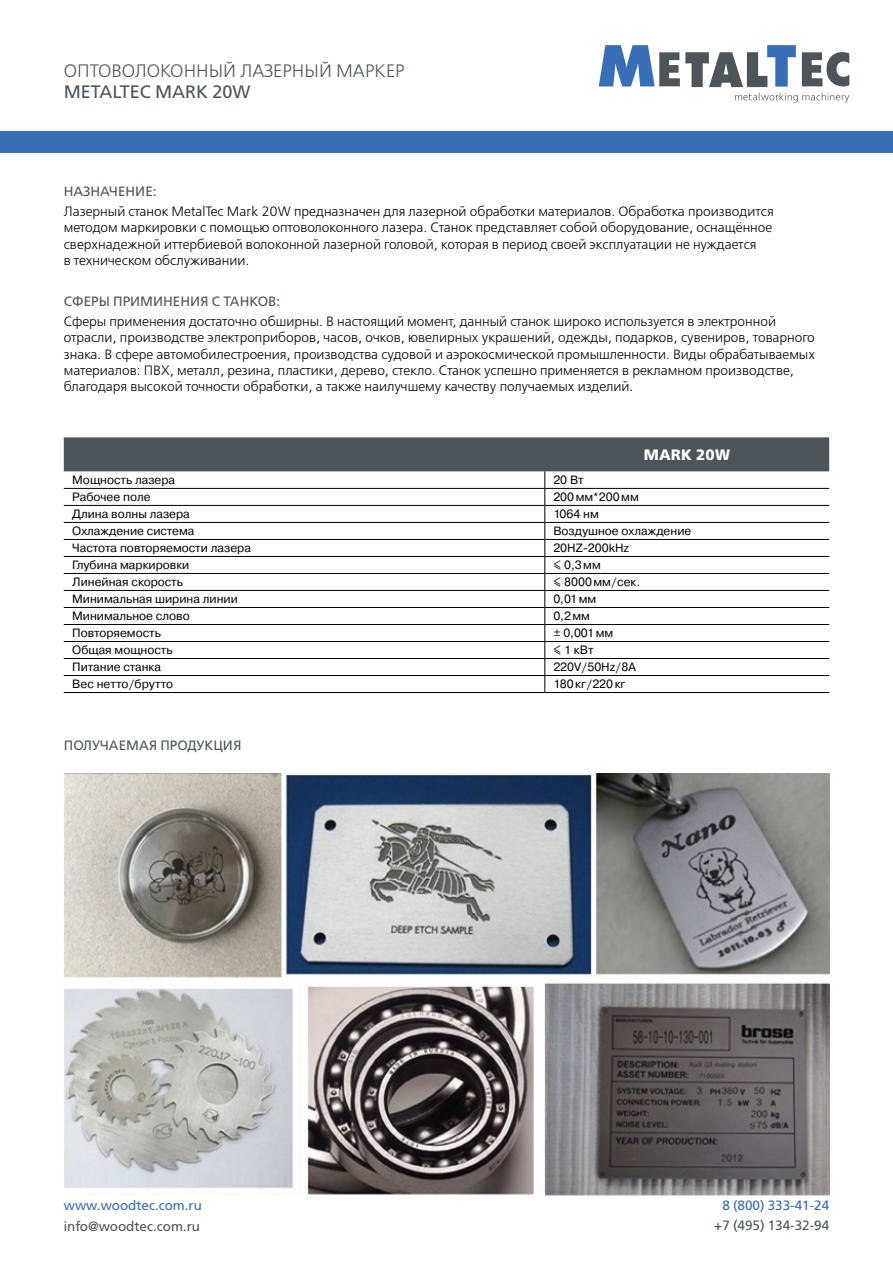
<style>
.page{position:relative;width:893px;height:1263px;background:#fff}
.page>*{position:absolute;margin:0;border:0;box-sizing:border-box;transform-origin:0 0}
.t1{font:18px "Free Set Light C";color:#4d555b}
.t2{font:18px "Free Set C";color:#4d555b}
.t3{font:15px "Free Set Bold C";letter-spacing:.02em;color:#fff}
.t4{font:13.5px/16.2px "Free Set Light C";color:#000}
.t5{font:13.5px "Free Set C";color:#4d555b}
.t6{font:13.5px "Free Set C";color:#386eb6}
.t7{font:12px "Pragmatica";color:#000}
</style>
<div class="page">
<div style="left:0;top:131px;width:893px;height:21px;background:#386eb6"></div>
<svg style="left:735px;top:93px;width:114px;height:10px"></svg>
<svg style="left:802px;top:52px;width:47px;height:35px"></svg>
<svg style="left:599px;top:45px;width:197px;height:42px"></svg>
<hr style="left:64px;top:692px;width:481px;height:1px;background:#000">
<hr style="left:545px;top:692px;width:284px;height:1px;background:#000">
<svg style="left:64px;top:437px;width:765px;height:255px"></svg>
<img style="left:64px;top:774px;width:765px;height:423px">
<h1 class="t1" style="left:64px;top:61px;width:342px">ОПТОВОЛОКОННЫЙ ЛАЗЕРНЫЙ МАРКЕР</h1>
<h1 class="t2" style="left:64px;top:82px;width:188px">METALTEC MARK 20W</h1>
<p class="t5" style="left:64px;top:184px;width:94px">НАЗНАЧЕНИЕ:</p>
<p class="t4" style="left:64px;top:204px;width:711px">Лазерный станок MetalTec Mark 20W предназначен для лазерной обработки материалов. Обработка производится методом маркировки с помощью оптоволоконного лазера. Станок представляет собой оборудование, оснащённое сверхнадежной иттербиевой волоконной лазерной головой, которая в период своей эксплуатации не нуждается<br>в техническом обслуживании.</p>
<p class="t5" style="left:64px;top:294px;width:218px">СФЕРЫ ПРИМИНЕНИЯ С ТАНКОВ:</p>
<p class="t4" style="left:64px;top:314px;width:753px">Сферы применения достаточно обширны. В настоящий момент, данный станок широко используется в электронной отрасли, производстве электроприборов, часов, очков, ювелирных украшений, одежды, подарков, сувениров, товарного знака. В сфере автомобилестроения, производства судовой и аэрокосмической промышленности. Виды обрабатываемых материалов: ПВХ, металл, резина, пластики, дерево, стекло. Станок успешно применяется в рекламном производстве, благодаря высокой точности обработки, а также наилучшему качеству получаемых изделий.</p>
<p class="t3" style="left:644px;top:446px;width:88px">MARK 20W</p>
<p class="t7" style="left:72px;top:473px;width:104px">Мощность лазера</p>
<p class="t7" style="left:553px;top:473px;width:32px">20 Вт</p>
<p class="t7" style="left:72px;top:490px;width:80px">Рабочее поле</p>
<p class="t7" style="left:553px;top:490px;width:87px">200мм*200мм</p>
<p class="t7" style="left:72px;top:507px;width:119px">Длина волны лазера</p>
<p class="t7" style="left:553px;top:507px;width:47px">1064 нм</p>
<p class="t7" style="left:72px;top:524px;width:124px">Охлаждение система</p>
<p class="t7" style="left:553px;top:524px;width:139px">Воздушное охлаждение</p>
<p class="t7" style="left:72px;top:541px;width:180px">Частота повторяемости лазера</p>
<p class="t7" style="left:553px;top:541px;width:77px">20HZ-200kHz</p>
<p class="t7" style="left:72px;top:558px;width:119px">Глубина маркировки</p>
<p class="t7" style="left:553px;top:558px;width:49px">≤ 0,3мм</p>
<p class="t7" style="left:72px;top:575px;width:112px">Линейная скорость</p>
<p class="t7" style="left:553px;top:575px;width:88px">≤ 8000мм/сек.</p>
<p class="t7" style="left:72px;top:592px;width:167px">Минимальная ширина линии</p>
<p class="t7" style="left:553px;top:592px;width:44px">0,01мм</p>
<p class="t7" style="left:72px;top:609px;width:119px">Минимальное слово</p>
<p class="t7" style="left:553px;top:609px;width:38px">0,2мм</p>
<p class="t7" style="left:72px;top:626px;width:90px">Повторяемость</p>
<p class="t7" style="left:553px;top:626px;width:61px">± 0,001мм</p>
<p class="t7" style="left:72px;top:643px;width:102px">Общая мощность</p>
<p class="t7" style="left:553px;top:643px;width:42px">≤ 1 кВт</p>
<p class="t7" style="left:72px;top:660px;width:90px">Питание станка</p>
<p class="t7" style="left:553px;top:660px;width:84px">220V/50Hz/8A</p>
<p class="t7" style="left:72px;top:677px;width:102px">Вес нетто/брутто</p>
<p class="t7" style="left:553px;top:677px;width:74px">180кг/220кг</p>
<p class="t5" style="left:64px;top:738px;width:179px">ПОЛУЧАЕМАЯ ПРОДУКЦИЯ</p>
<p class="t6" style="left:64px;top:1198px;width:140px">www.woodtec.com.ru</p>
<p class="t5" style="left:64px;top:1218px;width:138px">info@woodtec.com.ru</p>
<p class="t6" style="left:722px;top:1198px;width:108px">8 (800) 333-41-24</p>
<p class="t5" style="left:714px;top:1218px;width:116px">+7 (495) 134-32-94</p>
</div>
